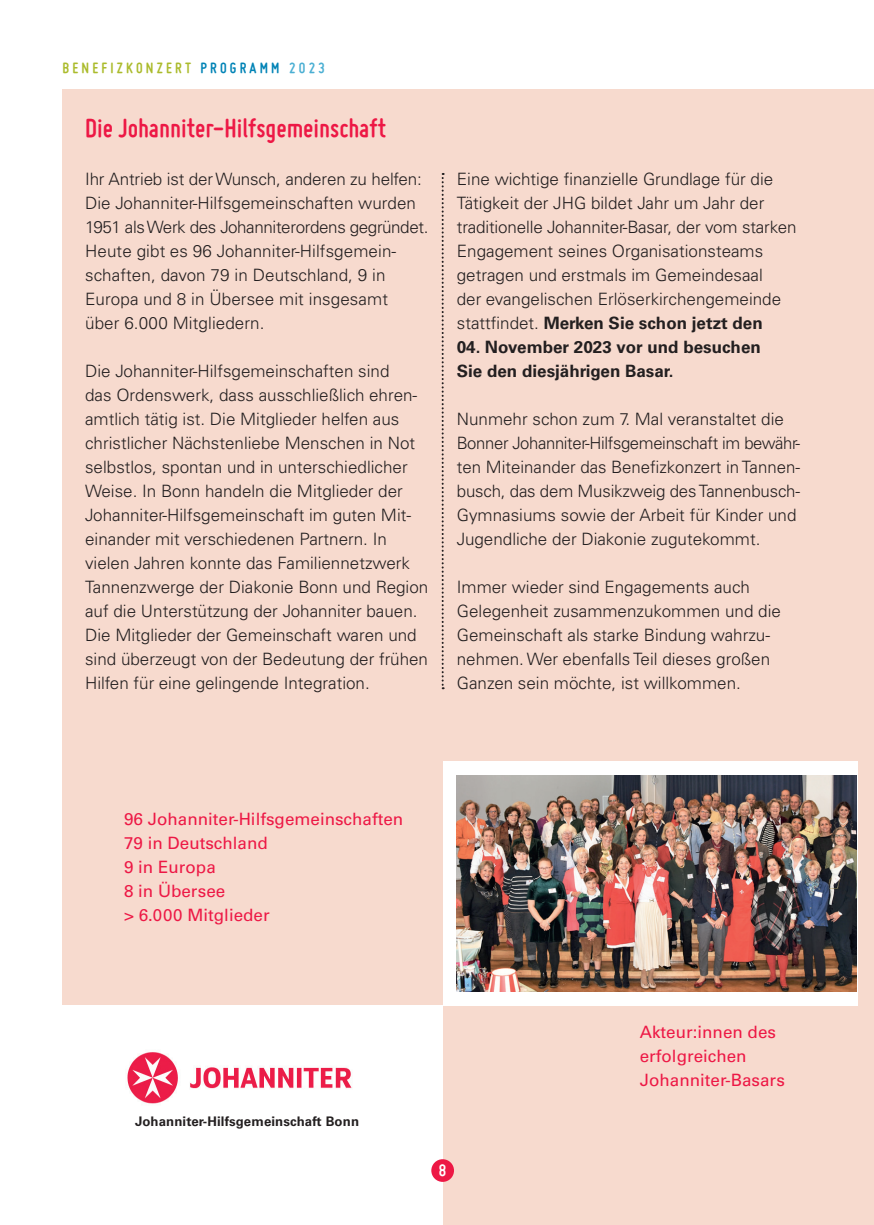
<style>
.page{position:relative;width:874px;height:1225px;background:#fff}
.page>*{position:absolute;margin:0;border:0;box-sizing:border-box;transform-origin:0 0}
.t1{font:700 28px "Miso";color:#ed1845}
.t2{font:700 18px "Miso";color:#fff}
.t3{font:300 17px/24px "Univers LTCYR 45";color:#231f20}
.t4{font:17px/24px "Univers LTCYR 55 Roman";color:#ed1845}
.t5{font:700 17px/24px "Univers LTCYR 65";color:#231f20}
.t6{font:700 16px "Miso";letter-spacing:.2em;color:#abbb2c}
.t7{font:700 13.2px "Univers LT Std";letter-spacing:.01em;color:#231f20}
.s1{color:#0083b6}
.s2{color:#4bafd3}
.s3{font-family:"Univers LTCYR 45";font-weight:300}
</style>
<div class="page">
<div style="left:62px;top:89px;width:794px;height:1136px;background:#f7dace"></div>
<div style="left:856px;top:89px;width:17px;height:1136px;background:#f7dace"></div>
<div style="left:0;top:1005px;width:442px;height:220px;background:#fff"></div>
<img style="left:127px;top:1052px;width:225px;height:52px">
<svg style="left:441px;top:173px;width:2px;height:516px"></svg>
<div style="left:442px;top:761px;width:414px;height:244px;background:#fff"></div>
<img style="left:456px;top:775px;width:400px;height:216px">
<div style="left:431px;top:1159px;width:23px;height:22px;background:#ed1845;border-radius:50%"></div>
<p class="t6" style="left:62px;top:59px;width:264px">BENEFIZKONZERT <span class="s1">PROGRAMM</span> <span class="s2">2023</span></p>
<h1 class="t1" style="left:85px;top:112px;width:302px">Die Johanniter-Hilfsgemeinschaft</h1>
<p class="t3" style="left:85px;top:167px;width:345px">Ihr Antrieb ist der Wunsch, anderen zu helfen:<br>Die Johanniter-Hilfsgemeinschaften wurden 1951 als Werk des Johanniterordens gegründet.<br>Heute gibt es 96 Johanniter-Hilfsgemein&shy;schaften, davon 79 in Deutschland, 9 in Europa und 8 in Übersee mit insgesamt<br>über 6.000 Mitgliedern.</p>
<p class="t3" style="left:85px;top:359px;width:344px">Die Johanniter-Hilfsgemeinschaften sind<br>das Ordenswerk, dass ausschließlich ehren&shy;amtlich tätig ist. Die Mitglieder helfen aus christlicher Nächstenliebe Menschen in Not selbstlos, spontan und in unterschiedlicher Weise. In Bonn handeln die Mitglieder der Johanniter-Hilfsgemeinschaft im guten Mit&shy;einander mit verschiedenen Partnern. In vielen Jahren konnte das Familiennetzwerk Tannenzwerge der Diakonie Bonn und Region auf die Unterstützung der Johanniter bauen.<br>Die Mitglieder der Gemeinschaft waren und sind überzeugt von der Bedeutung der frühen Hilfen für eine gelingende Integration.</p>
<p class="t3" style="left:456px;top:167px;width:341px">Eine wichtige finanzielle Grundlage für die Tätigkeit der JHG bildet Jahr um Jahr der traditionelle Johanniter-Basar, der vom starken Engagement seines Organisationsteams getragen und erstmals im Gemeindesaal<br>der evangelischen Erlöserkirchengemeinde</p>
<p class="t5" style="left:456px;top:310px;width:307px"><span class="s3">stattfindet.</span> Merken Sie schon jetzt den</p>
<p class="t5" style="left:456px;top:334px;width:305px">04. November 2023 vor und besuchen<br>Sie den diesjährigen Basar.</p>
<p class="t3" style="left:456px;top:407px;width:345px">Nunmehr schon zum 7. Mal veranstaltet die Bonner Johanniter-Hilfsgemeinschaft im bewähr&shy;ten Miteinander das Benefizkonzert in Tannen&shy;busch, das dem Musikzweig des Tannenbusch-Gymnasiums sowie der Arbeit für Kinder und Jugendliche der Diakonie zugutekommt.</p>
<p class="t3" style="left:456px;top:575px;width:325px">Immer wieder sind Engagements auch Gelegenheit zusammenzukommen und die Gemeinschaft als starke Bindung wahrzu&shy;nehmen. Wer ebenfalls Teil dieses großen Ganzen sein möchte, ist willkommen.</p>
<p class="t4" style="left:124px;top:805px;width:280px">96 Johanniter-Hilfsgemeinschaften<br>79 in Deutschland<br>9 in Europa<br>8 in Übersee<br>&gt; 6.000 Mitglieder</p>
<p class="t7" style="left:135px;top:1113px;width:225px">Johanniter-Hilfsgemeinschaft Bonn</p>
<p class="t2" style="left:438px;top:1160px;width:9px">8</p>
<p class="t4" style="left:639px;top:1019px;width:147px">Akteur:innen des erfolgreichen<br>Johanniter-Basars</p>
</div>
